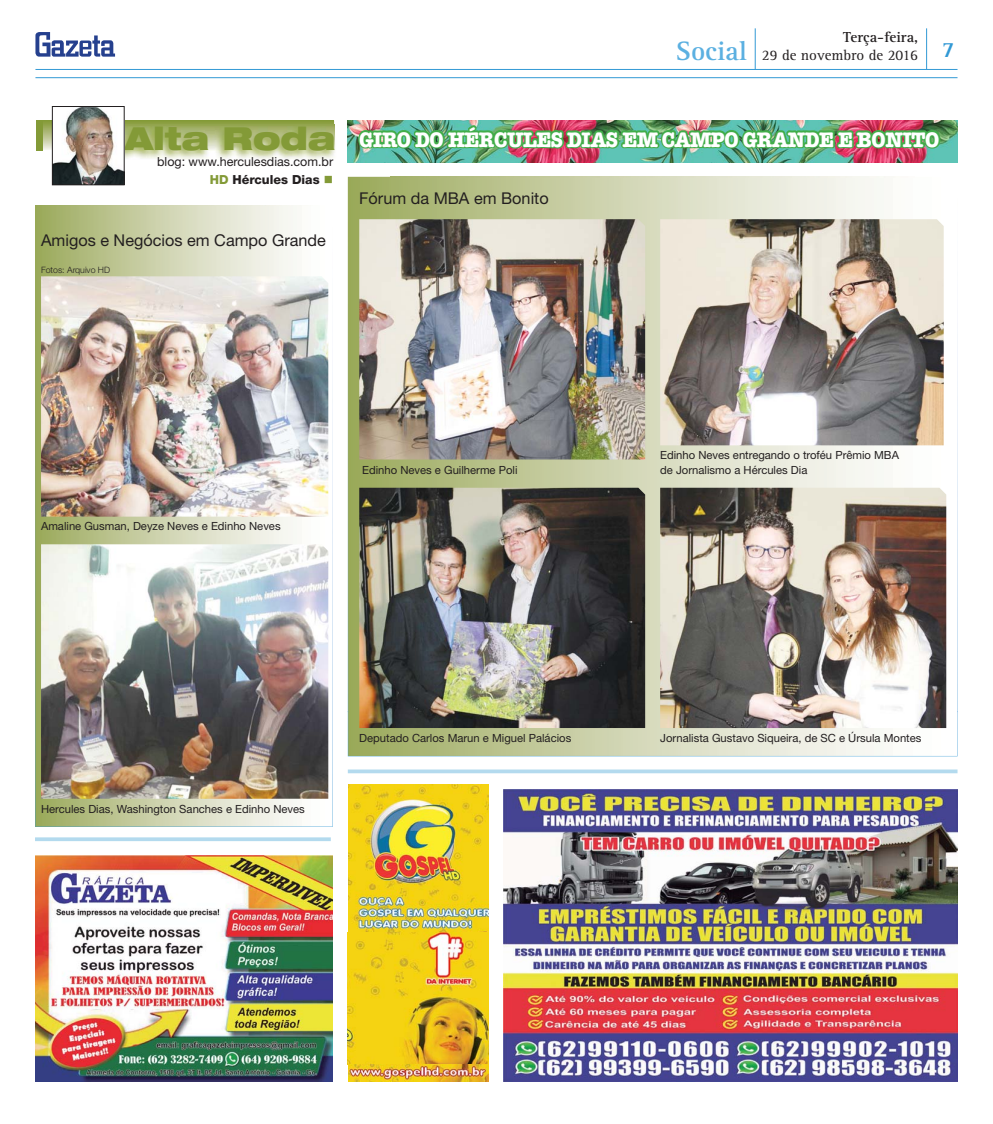
<style>
.page{position:relative;width:993px;height:1124px;background:#fff}
.page>*{position:absolute;margin:0;border:0;box-sizing:border-box;transform-origin:0 0}
.t1{font:900 expanded 31.75px "Helvetica Neue";color:#839a37}
.t2{font:700 21.25px "American Typewriter";letter-spacing:-.02em;color:#fff;scale:.94 1}
.t3{font:16.25px "Helvetica Neue";color:#231f20}
.t4{font:15px/18px "Rotis Serif";color:#231f20}
.t5{font:12.5px/18.5px "Helvetica Neue";color:#231f20}
.t6{font:11.25px/14.1px "Helvetica Neue";color:#231f20}
.t7{font:300 8.75px "Helvetica Neue";color:#231f20}
.s1{font-weight:700}
.s2{font-weight:700;font-size:27.5px;color:#5bb0e1}
.s3{font-weight:800;color:#839a37}
.s4{font-weight:800}
</style>
<div class="page">
<hr style="left:35px;top:77px;width:922px;height:1px;background:#3299d5">
<hr style="left:35px;top:69px;width:922px;height:1px;background:#3299d5">
<hr style="left:925px;top:28px;width:1px;height:41px;background:#3299d5">
<hr style="left:754px;top:28px;width:1px;height:42px;background:#3299d5">
<svg style="left:35px;top:32px;width:80px;height:25px"></svg>
<svg style="left:35px;top:837px;width:296px;height:4px"></svg>
<img style="left:35px;top:855px;width:297px;height:226px">
<img style="left:503px;top:789px;width:454px;height:291px">
<img style="left:347px;top:120px;width:610px;height:42px">
<img style="left:348px;top:784px;width:141px;height:148px">
<img style="left:348px;top:932px;width:141px;height:149px">
<svg style="left:348px;top:769px;width:609px;height:4px;background:#bcdef0"></svg>
<svg style="left:42px;top:121px;width:292px;height:29px"></svg>
<hr style="left:37px;top:120px;width:297px;height:1px;background:#839a37">
<img style="left:124px;top:124px;width:211px;height:36px">
<img style="left:124px;top:124px;width:210px;height:2px">
<img style="left:124px;top:126px;width:210px;height:24px">
<div style="left:36px;top:120px;width:6px;height:30px;background:#839a37"></div>
<img style="left:54px;top:108px;width:68px;height:75px">
<div style="left:52px;top:106px;width:72px;height:79px;border:1px solid #231f20"></div>
<svg style="left:391px;top:178px;width:522px;height:533px;background:#d6dabc"></svg>
<img style="left:348px;top:711px;width:599px;height:45px">
<img style="left:348px;top:177px;width:43px;height:535px">
<img style="left:913px;top:226px;width:34px;height:486px">
<img style="left:391px;top:177px;width:495px;height:1px">
<img style="left:359px;top:487px;width:286px;height:241px">
<svg style="left:78px;top:206px;width:212px;height:620px;background:#d4d8b9"></svg>
<img style="left:35px;top:205px;width:43px;height:621px">
<img style="left:290px;top:205px;width:43px;height:621px">
<img style="left:356px;top:120px;width:586px;height:43px">
<div style="left:927px;top:133px;width:9px;height:12px;border:3px solid #41ad49;border-radius:50%"></div>
<img style="left:359px;top:219px;width:286px;height:240px">
<img style="left:660px;top:219px;width:283px;height:226px">
<img style="left:660px;top:487px;width:285px;height:241px">
<img style="left:41px;top:544px;width:287px;height:254px">
<img style="left:41px;top:276px;width:287px;height:240px">
<h3 class="t4" style="left:675px;top:30px;width:280px;text-indent:167px"><span class="s1">Terça-feira,<br></span><span class="s2">Social</span> 29 de novembro de 2016 <sup>7</sup></h3>
<h1 class="t1" style="left:125px;top:126px;width:212px">Alta Roda</h1>
<p class="t5" style="left:210px;top:153px;width:125px;text-indent:-53px">blog: www.herculesdias.com.br<br><span class="s3">HD</span> <span class="s4">Hércules Dias</span></p>
<h3 class="t3" style="left:41px;top:234px;width:286px">Amigos e Negócios em Campo Grande</h3>
<p class="t7" style="left:41px;top:267px;width:71px">Fotos: Arquivo HD</p>
<h2 class="t2" style="left:359px;top:132px;width:618px">GIRO DO HÉRCULES DIAS EM CAMPO GRANDE E BONITO</h2>
<h3 class="t3" style="left:359px;top:192px;width:191px">Fórum da MBA em Bonito</h3>
<p class="t6" style="left:41px;top:520px;width:241px">Amaline Gusman, Deyze Neves e Edinho Neves</p>
<p class="t6" style="left:362px;top:463px;width:157px">Edinho Neves e Guilherme Poli</p>
<p class="t6" style="left:660px;top:449px;width:240px">Edinho Neves entregando o troféu Prêmio MBA de Jornalismo a Hércules Dia</p>
<p class="t6" style="left:41px;top:802px;width:265px">Hercules Dias, Washington Sanches e Edinho Neves</p>
<p class="t6" style="left:359px;top:732px;width:213px">Deputado Carlos Marun e Miguel Palácios</p>
<p class="t6" style="left:660px;top:732px;width:263px">Jornalista Gustavo Siqueira, de SC e Úrsula Montes</p>
</div>
